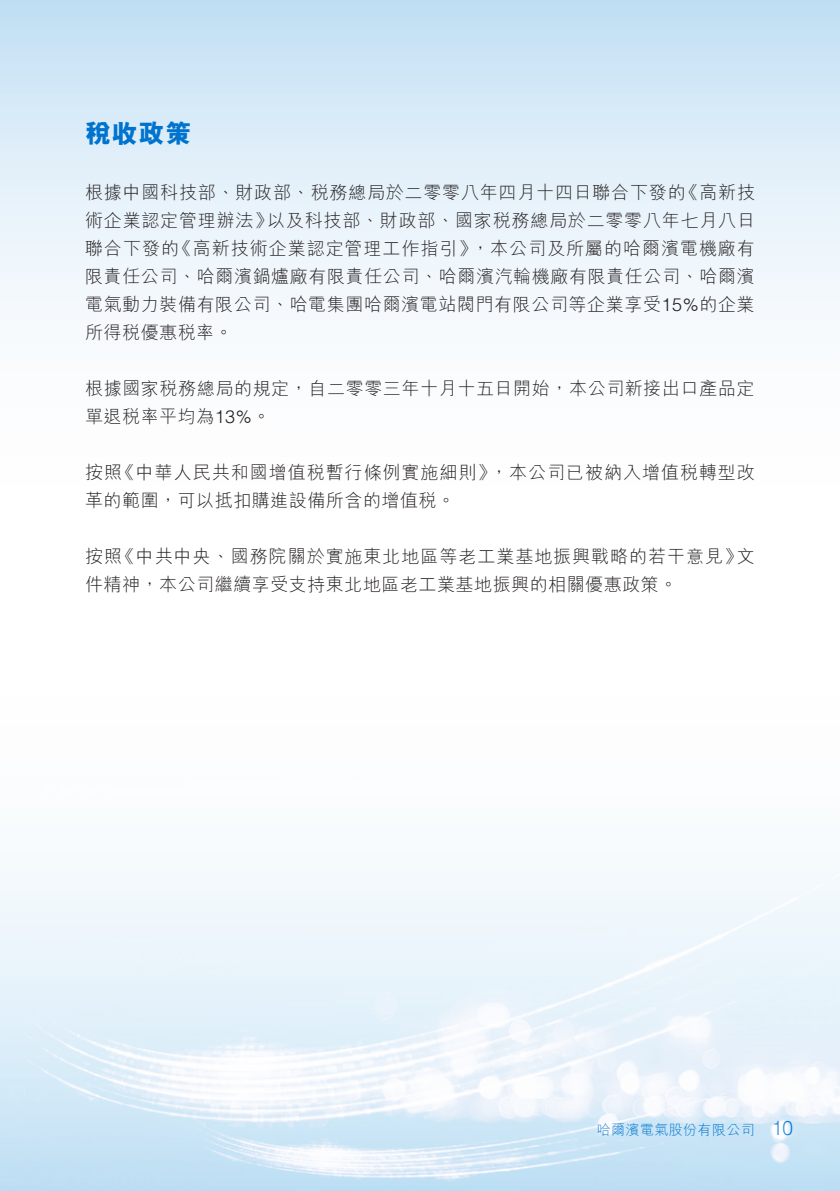
<style>
.page{position:relative;width:840px;height:1191px;background:#fff}
.page>*{position:absolute;margin:0;border:0;box-sizing:border-box;transform-origin:0 0}
.t1{font:800 26px "M Hei HK";color:#0073ce}
.t2{font:300 20px "Helvetica LT Std";color:#0073ce;scale:.95 1}
.t3{font:300 18px/28px "M Hei HK";letter-spacing:.045em;color:#231f20}
.t4{font:300 14px "M Hei HK";letter-spacing:.03em;color:#0073ce}
.s1{font-family:"Helvetica LT Std"}
</style>
<div class="page">
<h1 class="t1" style="left:85px;top:120px;width:108px">稅收政策</h1>
<p class="t3" style="left:679px;top:178px;width:76px">《高新技</p>
<p class="t3" style="left:267px;top:178px;width:489px;text-indent:-182px">根據中國科技部、財政部、稅務總局於二零零八年四月十四日聯合下發的<br>以及科技部、財政部、國家稅務總局於二零零八年七月八日</p>
<p class="t3" style="left:85px;top:206px;width:189px">術企業認定管理辦法》</p>
<p class="t3" style="left:173px;top:234px;width:305px">《高新技術企業認定管理工作指引》</p>
<p class="t3" style="left:471px;top:234px;width:285px">，本公司及所屬的哈爾濱電機廠有</p>
<p class="t3" style="left:85px;top:234px;width:670px">聯合下發的<br>限責任公司、哈爾濱鍋爐廠有限責任公司、哈爾濱汽輪機廠有限責任公司、哈爾濱電氣動力裝備有限公司、哈電集團哈爾濱電站閥門有限公司等企業享受<span class="s1">15%</span>的企業所得稅優惠稅率。</p>
<p class="t3" style="left:85px;top:374px;width:670px">根據國家稅務總局的規定，自二零零三年十月十五日開始，本公司新接出口產品定單退稅率平均為<span class="s1">13%</span>。</p>
<p class="t3" style="left:490px;top:458px;width:266px">，本公司已被納入增值稅轉型改</p>
<p class="t3" style="left:117px;top:458px;width:381px">《中華人民共和國增值稅暫行條例實施細則》</p>
<p class="t3" style="left:85px;top:458px;width:371px">按照<br>革的範圍，可以抵扣購進設備所含的增值稅。</p>
<p class="t3" style="left:117px;top:542px;width:627px">《中共中央、國務院關於實施東北地區等老工業基地振興戰略的若干意見》</p>
<p class="t3" style="left:85px;top:542px;width:593px">按照<br>件精神，本公司繼續享受支持東北地區老工業基地振興的相關優惠政策。</p>
<p class="t3" style="left:736px;top:542px;width:19px">文</p>
<p class="t4" style="left:596px;top:1123px;width:159px">哈爾濱電氣股份有限公司</p>
<p class="t2" style="left:771px;top:1115px;width:24px">10</p>
</div>
